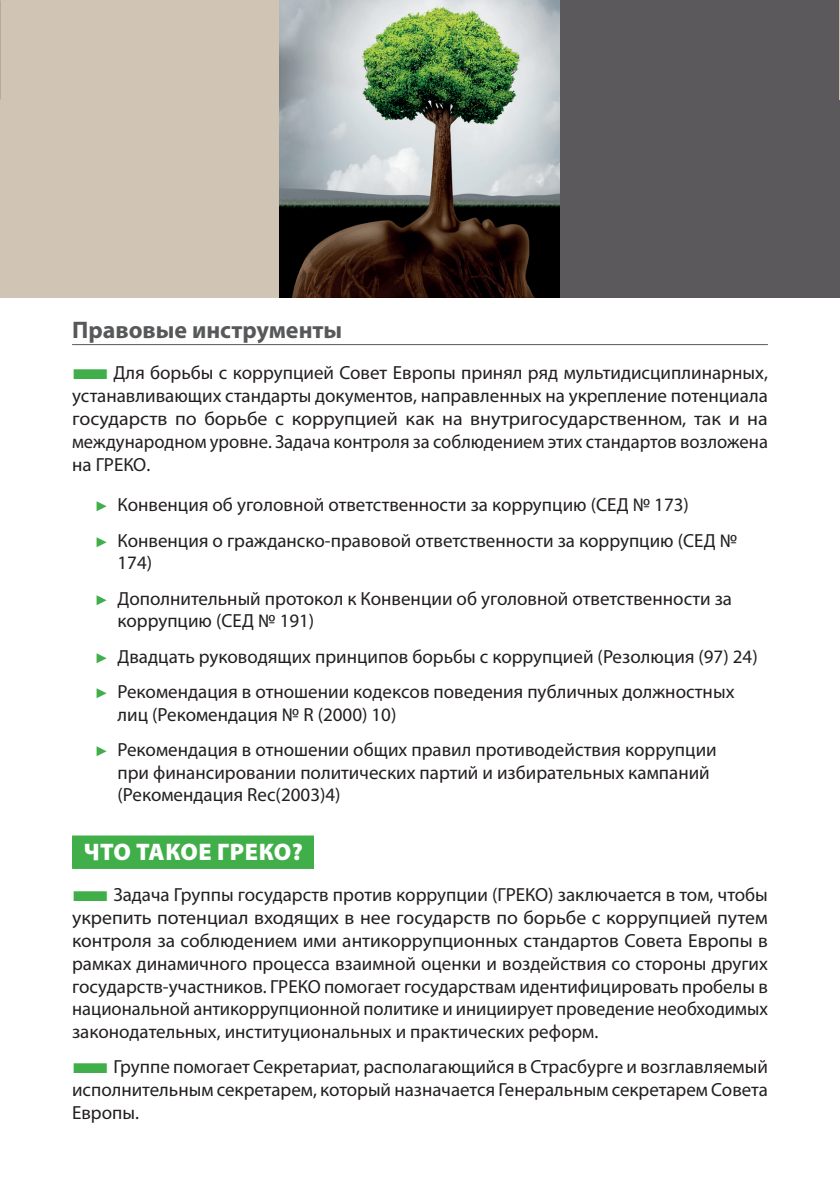
<style>
.page{position:relative;width:840px;height:1191px;background:#fff}
.page>*{position:absolute;margin:0;border:0;box-sizing:border-box;transform-origin:0 0}
.t1{font:700 24px "Myriad Pro";color:#57585a}
.t2{font:900 24px "Myriad Pro";letter-spacing:.02em;color:#fff}
.t3{font:19px/22.8px "Myriad Pro";color:#231f20}
.s1{color:#40ae49}
.s2{font-family:"Arial";font-size:14px;color:#40ae49}
</style>
<div class="page">
<hr style="left:72px;top:344px;width:695px;height:1px;background:#57585a">
<div style="left:72px;top:837px;width:242px;height:32px;background:#40ae49"></div>
<div style="left:72px;top:835px;width:242px;height:32px;background:#40ae49"></div>
<div style="left:0;top:0;width:280px;height:298px;background:#d0c5b5"></div>
<div style="left:559px;top:0;width:280px;height:298px;background:#5b595c"></div>
<img style="left:280px;top:0;width:279px;height:298px">
<p class="t1" style="left:72px;top:315px;width:271px">Правовые инструменты</p>
<p class="t3" style="left:72px;top:361px;width:697px;text-align:justify"><span class="s1">■</span>Для борьбы с коррупцией Совет Европы принял ряд мультидисциплинарных, устанавливающих стандарты документов, направленных на укрепление потенциала государств по борьбе с коррупцией как на внутригосударственном, так и на международном уровне. Задача контроля за соблюдением этих стандартов возложена на ГРЕКО.</p>
<p class="t3" style="left:95px;top:487px;width:643px;line-height:35.2px"><span class="s2">►</span> Конвенция об уголовной ответственности за коррупцию (СЕД № 173)<br><span class="s2">►</span> Конвенция о гражданско-правовой ответственности за коррупцию (СЕД №</p>
<p class="t3" style="left:95px;top:545px;width:638px;line-height:35.2px;text-indent:23px">174)<br><span class="s2">►</span> Дополнительный протокол к Конвенции об уголовной ответственности за</p>
<p class="t3" style="left:95px;top:603px;width:664px;line-height:35.2px;text-indent:23px">коррупцию (СЕД № 191)<br><span class="s2">►</span> Двадцать руководящих принципов борьбы с коррупцией (Резолюция (97) 24) <span class="s2">►</span> Рекомендация в отношении кодексов поведения публичных должностных</p>
<p class="t3" style="left:95px;top:696px;width:623px;line-height:35.2px;text-indent:23px">лиц (Рекомендация № R (2000) 10)<br><span class="s2">►</span> Рекомендация в отношении общих правил противодействия коррупции</p>
<p class="t3" style="left:117px;top:760px;width:593px">при финансировании политических партий и избирательных кампаний (Рекомендация Rec(2003)4)</p>
<p class="t2" style="left:84px;top:836px;width:220px">ЧТО ТАКОЕ ГРЕКО?</p>
<p class="t3" style="left:72px;top:883px;width:697px;text-align:justify"><span class="s1">■</span>Задача Группы государств против коррупции (ГРЕКО) заключается в том, чтобы укрепить потенциал входящих в нее государств по борьбе с коррупцией путем контроля за соблюдением ими антикоррупционных стандартов Совета Европы в рамках динамичного процесса взаимной оценки и воздействия со стороны других государств-участников. ГРЕКО помогает государствам идентифицировать пробелы в национальной антикоррупционной политике и инициирует проведение необходимых законодательных, институциональных и практических реформ.</p>
<p class="t3" style="left:72px;top:1055px;width:697px;text-align:justify"><span class="s1">■</span>Группе помогает Секретариат, располагающийся в Страсбурге и возглавляемый исполнительным секретарем, который назначается Генеральным секретарем Совета Европы.</p>
</div>
